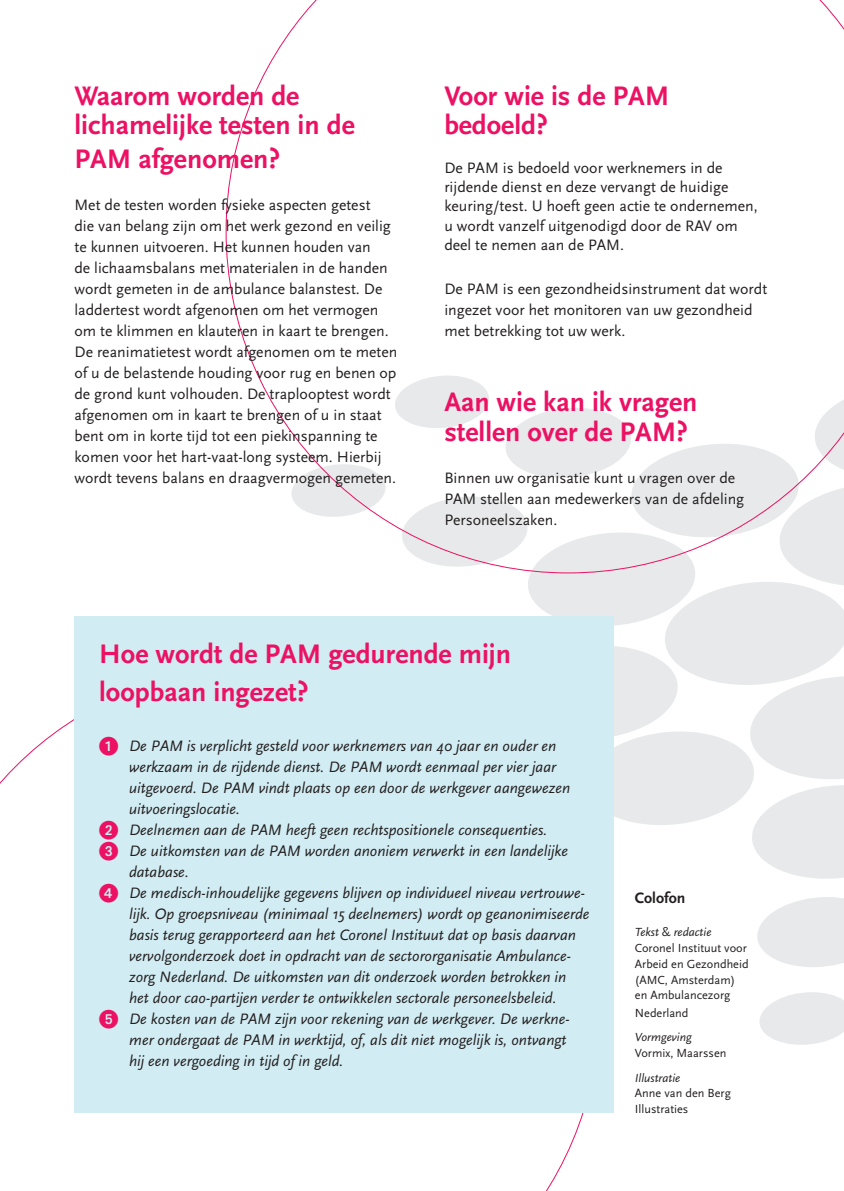
<style>
.page{position:relative;width:844px;height:1191px;background:#fff}
.page>*{position:absolute;margin:0;border:0;box-sizing:border-box;transform-origin:0 0}
.brood_9_11{font:700 28px/33.2px "Scala Sans";color:#ec1163}
.kop_A_16_22{font:700 28px/29.8px "Scala Sans";color:#ec1163}
.brood_9_11-2{font:15.75px/21px "Scala Sans";color:#231f20}
.brood_9_11-3{font:italic 15.75px/21px "Scala Sans";color:#231f20}
.t1{font:700 15.75px "Scala Sans";color:#231f20}
.t2{font:12.25px/15.8px "Scala Sans";color:#231f20}
.t3{font:italic 12.25px "Scala Sans";color:#231f20}
.s1{font-family:"European Pi One";font-style:normal;font-size:19.25px;color:#ec1163}
.s2{font-style:normal}
</style>
<div class="page">
<svg style="left:528px;top:573px;width:315px;height:472px;fill:#e7e9ea"></svg>
<svg style="left:226px;top:0;width:617px;height:573px"></svg>
<div style="left:74px;top:616px;width:540px;height:497px;background:#d1ecf2"></div>
<p class="brood_9_11" style="left:74px;top:80px;width:226px">Waarom worden de</p>
<p class="brood_9_11" style="left:74px;top:109px;width:282px">lichamelijke testen in de<br>PAM afgenomen?</p>
<p class="brood_9_11-2" style="left:74px;top:195px;width:324px">Met de testen worden fysieke aspecten getest<br>die van belang zijn om het werk gezond en veilig te kunnen uitvoeren. Het kunnen houden van<br>de lichaamsbalans met materialen in de handen wordt gemeten in de ambulance balanstest. De laddertest wordt afgenomen om het vermogen om te klimmen en klauteren in kaart te brengen.<br>De reanimatietest wordt afgenomen om te meten of u de belastende houding voor rug en benen op de grond kunt volhouden. De traplooptest wordt afgenomen om in kaart te brengen of u in staat bent om in korte tijd tot een piekinspanning te komen voor het hart-vaat-long systeem. Hierbij wordt tevens balans en draagvermogen gemeten.</p>
<p class="brood_9_11" style="left:444px;top:80px;width:226px">Voor wie is de PAM</p>
<p class="brood_9_11" style="left:444px;top:109px;width:105px">bedoeld?</p>
<p class="brood_9_11-2" style="left:444px;top:157px;width:280px">De PAM is bedoeld voor werknemers in de</p>
<p class="brood_9_11-2" style="left:444px;top:178px;width:315px;line-height:19.2px">rijdende dienst en deze vervangt de huidige keuring/test. U hoeft geen actie te ondernemen, u wordt vanzelf uitgenodigd door de RAV om</p>
<p class="brood_9_11-2" style="left:444px;top:234px;width:181px">deel te nemen aan de PAM.</p>
<p class="brood_9_11-2" style="left:444px;top:279px;width:324px">De PAM is een gezondheidsinstrument dat wordt ingezet voor het monitoren van uw gezondheid met betrekking tot uw werk.</p>
<p class="kop_A_16_22" style="left:444px;top:388px;width:254px">Aan wie kan ik vragen stellen over de PAM?</p>
<p class="brood_9_11-2" style="left:444px;top:468px;width:301px">Binnen uw organisatie kunt u vragen over de<br>PAM stellen aan medewerkers van de afdeling<br>Personeelszaken.</p>
<p class="brood_9_11" style="left:99px;top:638px;width:413px">Hoe wordt de PAM gedurende mijn</p>
<p class="brood_9_11" style="left:99px;top:676px;width:211px">loopbaan ingezet?</p>
<p class="brood_9_11-3" style="left:129px;top:735px;width:442px;text-indent:-30px"><span class="s1">1</span> De PAM is verplicht gesteld voor werknemers van 40 jaar en ouder en werkzaam in de rijdende dienst. De PAM wordt eenmaal per vier jaar uitgevoerd. De PAM vindt plaats op een door de werkgever aangewezen uitvoeringslocatie.</p>
<p class="brood_9_11-3" style="left:99px;top:819px;width:449px"><span class="s1">2</span> Deelnemen aan de PAM heeft geen rechtspositionele consequenties.</p>
<p class="brood_9_11-3" style="left:129px;top:840px;width:440px;text-indent:-30px"><span class="s1">3</span> De uitkomsten van de PAM worden anoniem verwerkt in een landelijke database.</p>
<p class="brood_9_11-3" style="left:129px;top:882px;width:462px;text-indent:-30px"><span class="s1">4</span> De medisch-inhoudelijke gegevens blijven op individueel niveau vertrouwe&shy;lijk. Op groepsniveau (minimaal 15 deelnemers) wordt op geanonimiseerde basis terug gerapporteerd aan het Coronel Instituut dat op basis daarvan vervolgonderzoek doet in opdracht van de sectororganisatie Ambulance&shy;zorg Nederland. De uitkomsten van dit onderzoek worden betrokken in het door cao-partijen verder te ontwikkelen sectorale personeelsbeleid.</p>
<p class="brood_9_11-3" style="left:129px;top:1008px;width:442px;text-indent:-30px"><span class="s1">5</span> De kosten van de PAM zijn voor rekening van de werkgever. De werkne&shy;mer ondergaat de PAM in werktijd, of, als dit niet mogelijk is, ontvangt hij een vergoeding in tijd of in geld.</p>
<p class="t1" style="left:634px;top:889px;width:52px">Colofon</p>
<p class="t3" style="left:634px;top:925px;width:78px">Tekst <span class="s2">&amp;</span> redactie</p>
<p class="t2" style="left:634px;top:940px;width:113px">Coronel Instituut voor</p>
<p class="t2" style="left:634px;top:956px;width:115px">Arbeid en Gezondheid (AMC, Amsterdam)</p>
<p class="t2" style="left:634px;top:987px;width:97px">en Ambulancezorg</p>
<p class="t2" style="left:634px;top:1005px;width:55px">Nederland</p>
<p class="t3" style="left:634px;top:1030px;width:58px">Vormgeving</p>
<p class="t2" style="left:634px;top:1045px;width:93px">Vormix, Maarssen</p>
<p class="t3" style="left:634px;top:1071px;width:47px">Illustratie</p>
<p class="t2" style="left:634px;top:1085px;width:97px">Anne van den Berg</p>
<p class="t2" style="left:634px;top:1101px;width:55px">Illustraties</p>
</div>
